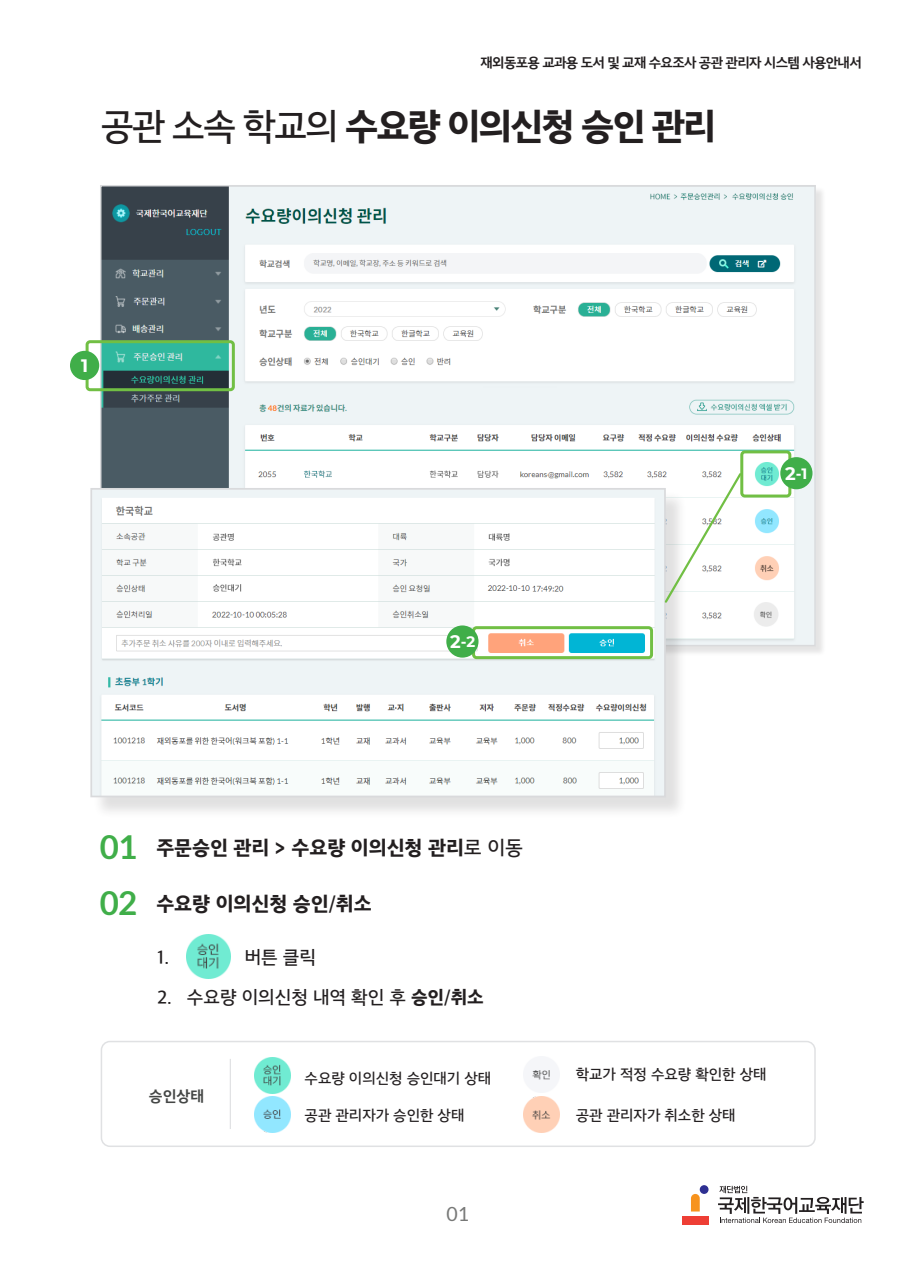
<style>
.page{position:relative;width:919px;height:1280px;background:#fff}
.page>*{position:absolute;margin:0;border:0;box-sizing:border-box;transform-origin:0 0}
.t1{font:36px "SD Gothic Neob TTF g Ex Bd";letter-spacing:-.05em;color:#231f20}
.t2{font:700 33px "Lato";color:#40ae49}
.t3{font:19.5px "SD Gothic Neob TTF g Ex Bd";color:#231f20}
.t4{font:19.5px "Lato";color:#777877}
.t5{font:18px "SD Gothic Neob TTF d Md";color:#231f20}
.Number{font:700 18px "Montserrat";color:#fff}
.Number-2{font:700 15px "Montserrat";color:#fff}
.t6{font:15px "SD Gothic Neob TTF f Bd";color:#444645}
.t7{font:14.55px "SD Gothic Neob TTF d Md";color:#231f20}
.t8{font:13.5px "SD Gothic Neob TTF f Bd";letter-spacing:-.05em;color:#231f20}
.s1{font-family:"SD Gothic Neob TTF d Md"}
.s2{font-size:18px}
.s3{font-family:"SD Gothic Neob TTF g Ex Bd"}
</style>
<div class="page">
<div style="left:699px;top:1185px;width:9px;height:9px;background:#2e3092;border-radius:50%"></div>
<svg style="left:691px;top:1194px;width:8px;height:17px"></svg>
<div style="left:682px;top:1216px;width:26px;height:9px;background:#ee3e35"></div>
<svg style="left:718px;top:1186px;width:145px;height:37px"></svg>
<img style="left:103px;top:188px;width:709px;height:455px">
<div style="left:740px;top:450px;width:51px;height:47px;border:3px solid #71bf44;border-radius:3px"></div>
<div style="left:780px;top:457px;width:32px;height:32px;background:#40ae49;border-radius:50%"></div>
<img style="left:186px;top:934px;width:44px;height:45px">
<div style="left:93px;top:490px;width:594px;height:329px;background:#231f20;opacity:.14"></div>
<img style="left:93px;top:491px;width:569px;height:303px">
<div style="left:90px;top:488px;width:575px;height:309px;border:2px solid #d9dadc"></div>
<svg style="left:662px;top:471px;width:81px;height:134px"></svg>
<div style="left:472px;top:626px;width:181px;height:33px;border:3px solid #71bf44;border-radius:3px"></div>
<div style="left:446px;top:625px;width:32px;height:33px;background:#40ae49;border-radius:50%"></div>
<div style="left:86px;top:340px;width:149px;height:51px;border:3px solid #71bf44;border-radius:3px"></div>
<div style="left:70px;top:351px;width:29px;height:29px;background:#40ae49;border-radius:50%"></div>
<img style="left:524px;top:1097px;width:36px;height:36px">
<img style="left:255px;top:1058px;width:36px;height:36px">
<img style="left:255px;top:1097px;width:36px;height:36px">
<img style="left:532px;top:1070px;width:18px;height:10px">
<div style="left:101px;top:1041px;width:714px;height:106px;border:2px solid #e0e1e3;border-radius:9px"></div>
<hr style="left:230px;top:1059px;width:1px;height:70px;background:#e1e2e4">
<p class="t8" style="left:480px;top:56px;width:382px">재외동포용 교과용 도서 및 교재 수요조사 공관 관리자 시스템 사용안내서</p>
<p class="t1" style="left:101px;top:109px;width:617px"><span class="s1">공관 소속 학교의</span> 수요량 이의신청 승인 관리</p>
<p class="Number" style="left:81px;top:353px;width:9px">1</p>
<p class="Number-2" style="left:450px;top:631px;width:27px"><span class="s2">2</span>-2</p>
<p class="Number-2" style="left:785px;top:462px;width:23px"><span class="s2">2</span>-1</p>
<p class="t2" style="left:100px;top:828px;width:39px">01</p>
<p class="t2" style="left:100px;top:884px;width:39px">02</p>
<p class="t3" style="left:156px;top:838px;width:368px">주문승인 관리 &gt; 수요량 이의신청 관리<span class="s1">로 이동</span></p>
<p class="t3" style="left:156px;top:894px;width:217px">수요량 이의신청 승인<span class="s1">/</span>취소</p>
<p class="t5" style="left:157px;top:948px;width:13px">1.</p>
<p class="t5" style="left:245px;top:948px;width:73px">버튼 클릭</p>
<p class="t5" style="left:157px;top:989px;width:328px">2. 수요량 이의신청 내역 확인 후 <span class="s3">승인</span>/<span class="s3">취소</span></p>
<p class="t6" style="left:149px;top:1089px;width:57px">승인상태</p>
<p class="t7" style="left:575px;top:1068px;width:192px">학교가 적정 수요량 확인한 상태</p>
<p class="t7" style="left:304px;top:1071px;width:188px">수요량 이의신청 승인대기 상태</p>
<p class="t7" style="left:304px;top:1108px;width:161px">공관 관리자가 승인한 상태</p>
<p class="t7" style="left:575px;top:1108px;width:161px">공관 관리자가 취소한 상태</p>
<h3 class="t4" style="left:446px;top:1203px;width:24px">01</h3>
</div>
